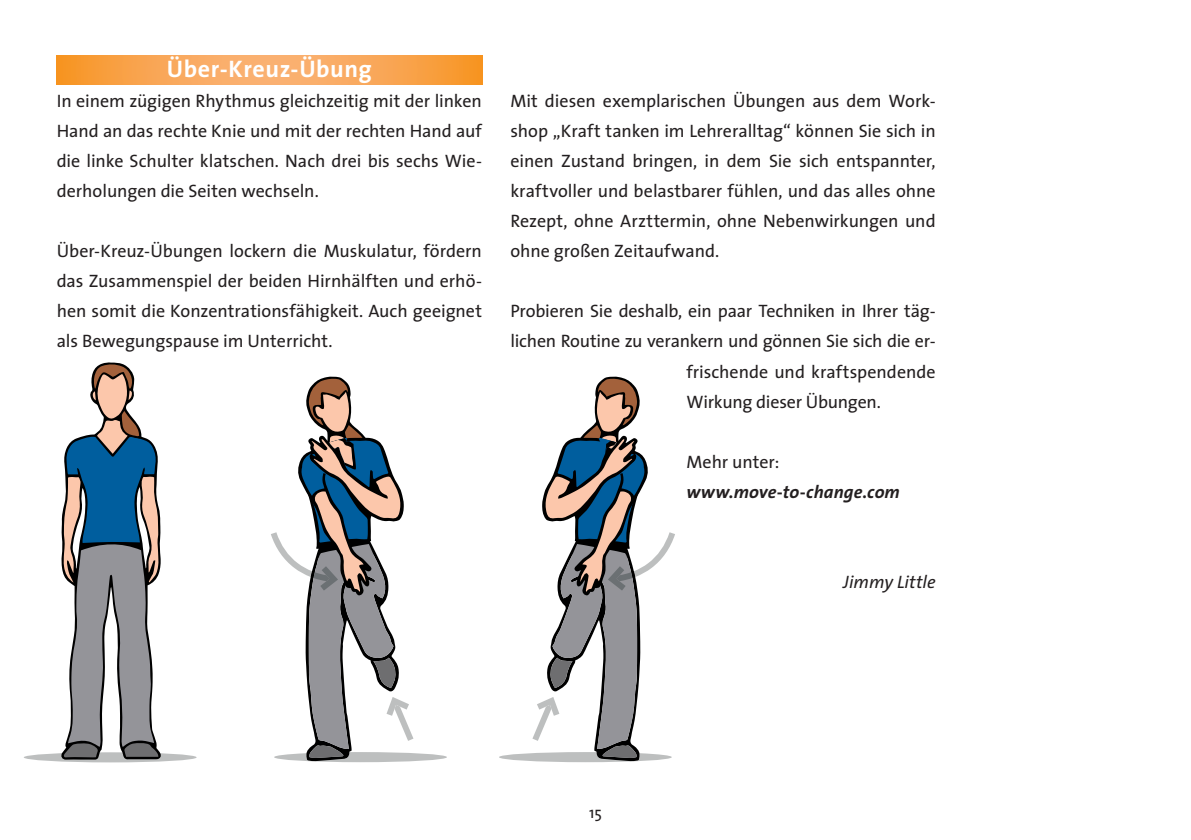
<style>
.page{position:relative;width:1191px;height:840px;background:#fff}
.page>*{position:absolute;margin:0;border:0;box-sizing:border-box;transform-origin:0 0}
.t1{font:700 24px "The Sans";letter-spacing:.02em;color:#fff}
.t2{font:18px/30px "The Sans";letter-spacing:-.005em;color:#231f20;text-align:justify}
.t3{font:italic 700 18px "The Sans";letter-spacing:.005em;color:#231f20}
.t4{font:italic 18px "The Sans";color:#231f20}
.t5{font:16px "The Sans";color:#231f20}
</style>
<div class="page">
<svg style="left:57px;top:55px;width:425px;height:30px;background:#f8a553"></svg>
<svg style="left:271px;top:376px;width:176px;height:385px"></svg>
<svg style="left:24px;top:751px;width:173px;height:11px"></svg>
<svg style="left:60px;top:362px;width:102px;height:397px"></svg>
<svg style="left:499px;top:376px;width:176px;height:385px"></svg>
<h1 class="t1" style="left:167px;top:49px;width:206px">Über-Kreuz-Übung</h1>
<p class="t2" style="left:57px;top:85px;width:427px">In einem zügigen Rhythmus gleichzeitig mit der linken Hand an das rechte Knie und mit der rechten Hand auf die linke Schulter klatschen. Nach drei bis sechs Wie&shy;derholungen die Seiten wechseln.</p>
<p class="t2" style="left:57px;top:235px;width:427px">Über-Kreuz-Übungen lockern die Muskulatur, fördern das Zusammenspiel der beiden Hirnhälften und erhö&shy;hen somit die Konzentrationsfähigkeit. Auch geeignet als Bewegungspause im Unterricht.</p>
<p class="t2" style="left:510px;top:85px;width:427px">Mit diesen exemplarischen Übungen aus dem Work&shy;shop „Kraft tanken im Lehreralltag“ können Sie sich in einen Zustand bringen, in dem Sie sich entspannter, kraftvoller und belastbarer fühlen, und das alles ohne Rezept, ohne Arzttermin, ohne Nebenwirkungen und ohne großen Zeitaufwand.</p>
<p class="t2" style="left:510px;top:295px;width:423px">Probieren Sie deshalb, ein paar Techniken in Ihrer täg--</p>
<p class="t2" style="left:510px;top:325px;width:425px">lichen Routine zu verankern und gönnen Sie sich die er-</p>
<p class="t2" style="left:686px;top:355px;width:251px">frischende und kraftspendende</p>
<p class="t2" style="left:686px;top:385px;width:196px">Wirkung dieser Übungen.</p>
<p class="t2" style="left:686px;top:445px;width:95px">Mehr unter:</p>
<p class="t3" style="left:686px;top:476px;width:215px">www.move-to-change.com</p>
<p class="t4" style="left:843px;top:566px;width:94px">Jimmy Little</p>
<p class="t5" style="left:589px;top:798px;width:14px">15</p>
</div>
